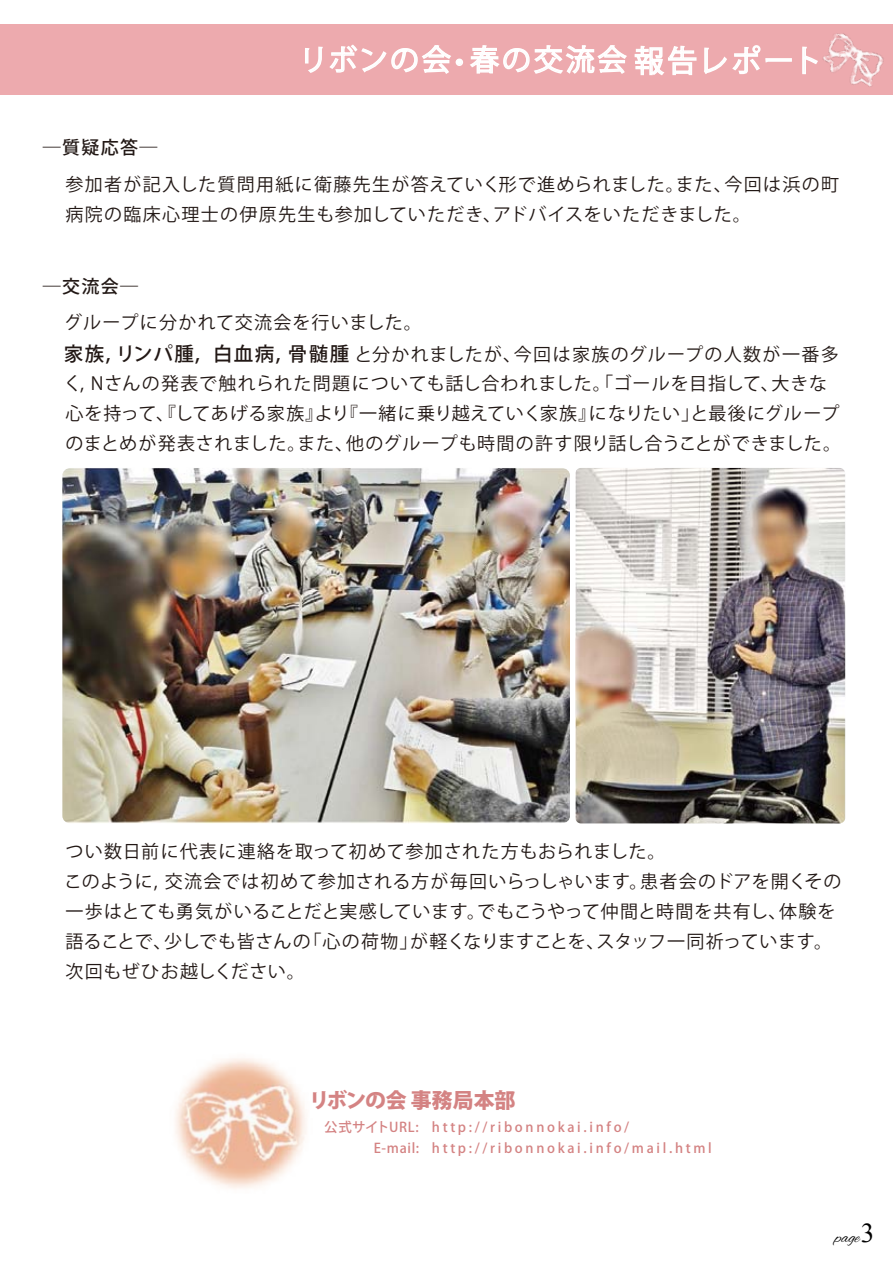
<style>
.page{position:relative;width:893px;height:1263px;background:#fff}
.page>*{position:absolute;margin:0;border:0;box-sizing:border-box;transform-origin:0 0}
.t1{font:28.95px "Koz Go Pr 6 N";letter-spacing:.1em;color:#fff}
.t2{font:800 20.85px "Koz Go Pr 6 N";letter-spacing:-.005em;color:#d48383}
.t3{font:18px/30px "Koz Go Pro";letter-spacing:.045em;color:#221815}
.t4{font:18px/30px "Koz Go Pro";letter-spacing:.075em;color:#221815}
.t5{font:500 18px "Koz Go Pro";letter-spacing:.075em;color:#221815}
.t6{font:17.55px "Alex Brush";color:#000}
.t7{font:500 13.5px "Koz Go Pr 6 N";letter-spacing:.2em;color:#d48383}
.s1{font-size:30px}
.s2{font-weight:500;font-size:19.5px}
.s3{font-family:"Iskoola Pota";font-size:27.3px}
</style>
<div class="page">
<div style="left:0;top:24px;width:893px;height:70px;background:#edaaae"></div>
<img style="left:777px;top:33px;width:116px;height:62px">
<svg style="left:634px;top:45px;width:63px;height:31px"></svg>
<svg style="left:704px;top:44px;width:89px;height:31px"></svg>
<svg style="left:801px;top:46px;width:18px;height:29px"></svg>
<svg style="left:470px;top:45px;width:157px;height:29px"></svg>
<div style="left:456px;top:59px;width:7px;height:7px;border:2px solid #fff;border-radius:50%"></div>
<svg style="left:305px;top:44px;width:146px;height:30px"></svg>
<img style="left:62px;top:468px;width:508px;height:355px">
<img style="left:575px;top:468px;width:270px;height:355px">
<img style="left:175px;top:1058px;width:131px;height:131px">
<p class="t5" style="left:43px;top:136px;width:116px">―質疑応答―</p>
<h1 class="t1" style="left:299px;top:43px;width:525px">リボンの会・春の交流会<span class="s1">報告レポート</span></h1>
<p class="t4" style="left:65px;top:170px;width:775px">参加者が記入した質問用紙に衛藤先生が答えていく形で進められました。また、今回は浜の町病院の臨床心理士の伊原先生も参加していただき、アドバイスをいただきました。</p>
<p class="t5" style="left:43px;top:275px;width:97px">―交流会―</p>
<p class="t3" style="left:64px;top:308px;width:359px">グループに分かれて交流会を行いました。</p>
<p class="t4" style="left:64px;top:340px;width:776px"><span class="s2">家族, リンパ腫, 白血病, 骨髄腫</span>と分かれましたが、今回は家族のグループの人数が一番多</p>
<p class="t3" style="left:64px;top:369px;width:779px">く, Nさんの発表で触れられた問題についても話し合われました。「ゴールを目指して、大きな心を持って、『してあげる家族』より『一緒に乗り越えていく家族』になりたい」と最後にグループのまとめが発表されました。また、他のグループも時間の許す限り話し合うことができました。</p>
<p class="t3" style="left:64px;top:837px;width:779px">つい数日前に代表に連絡を取って初めて参加された方もおられました。<br>このように, 交流会では初めて参加される方が毎回いらっしゃいます。患者会のドアを開くその一歩はとても勇気がいることだと実感しています。でもこうやって仲間と時間を共有し、体験を語ることで、少しでも皆さんの「心の荷物」が軽くなりますことを、スタッフ一同祈っています。次回もぜひお越しください。</p>
<p class="t2" style="left:309px;top:1089px;width:208px">リボンの会 事務局本部</p>
<p class="t7" style="left:324px;top:1119px;width:306px">公式サイトURL: http://ribonnokai.info/</p>
<p class="t7" style="left:374px;top:1140px;width:340px">E-mail: http://ribonnokai.info/mail.html</p>
<p class="t6" style="left:835px;top:1227px;width:41px">page<span class="s3">3</span></p>
</div>
